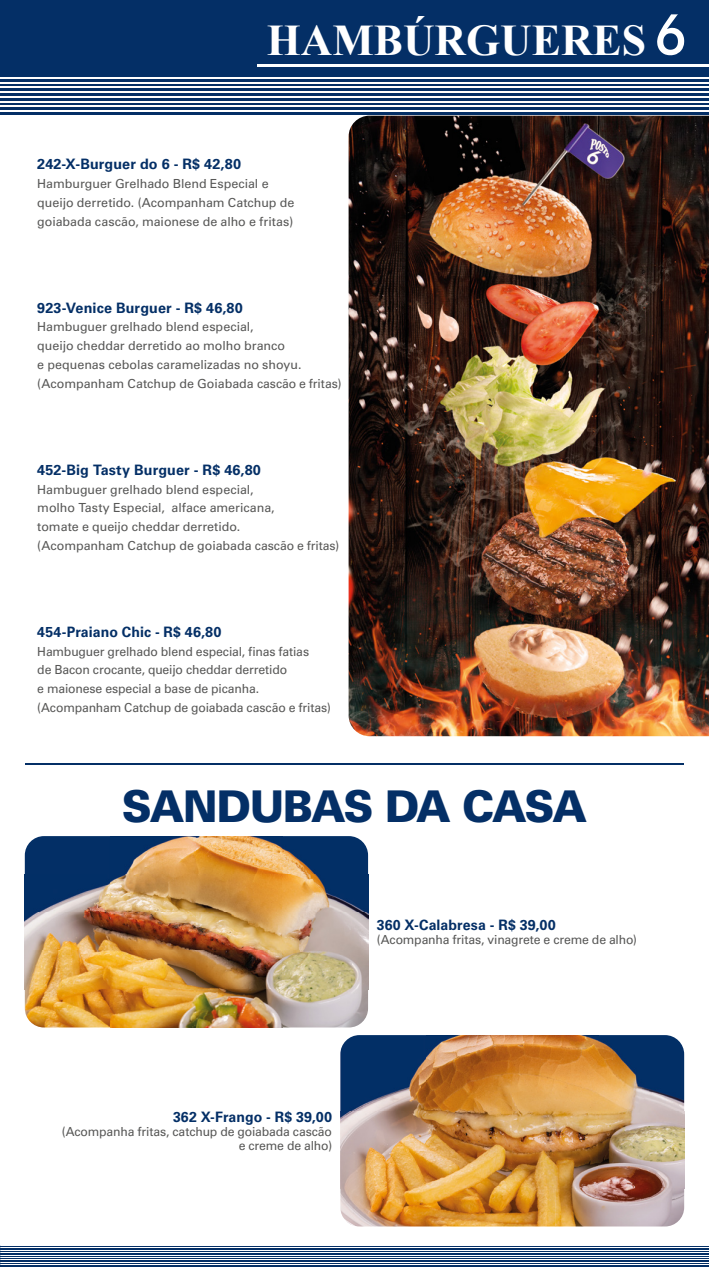
<style>
.page{position:relative;width:709px;height:1276px;background:#fff}
.page>*{position:absolute;margin:0;border:0;box-sizing:border-box;transform-origin:0 0}
.t1{font:900 43.75px "Univers LT Std";letter-spacing:-.05em;color:#042f66;scale:.95 1}
.t2{font:700 43.75px "Times New Roman";color:#fff}
.t3{font:700 14.38px "Univers LT Std";letter-spacing:.005em;color:#042f66}
.t4{font:12.5px/18.8px "Univers LT Std";letter-spacing:-.005em;color:#575756}
</style>
<div class="page">
<div style="left:0;top:74px;width:709px;height:41px;background:#042f66"></div>
<hr style="left:0;top:77px;width:709px;height:2px;background:#fff">
<hr style="left:0;top:82px;width:709px;height:1px;background:#fff">
<hr style="left:0;top:86px;width:709px;height:2px;background:#fff">
<hr style="left:0;top:91px;width:709px;height:2px;background:#fff">
<hr style="left:0;top:96px;width:709px;height:2px;background:#fff">
<hr style="left:0;top:101px;width:709px;height:1px;background:#fff">
<hr style="left:0;top:105px;width:709px;height:2px;background:#fff">
<hr style="left:0;top:110px;width:709px;height:2px;background:#fff">
<div style="left:0;top:0;width:709px;height:74px;background:#042f66"></div>
<svg style="left:0;top:1245px;width:709px;height:21px;fill:#042f66"></svg>
<hr style="left:0;top:1247px;width:709px;height:1px;background:#fff">
<hr style="left:0;top:1249px;width:709px;height:1px;background:#fff">
<hr style="left:0;top:1252px;width:709px;height:1px;background:#fff">
<hr style="left:0;top:1254px;width:709px;height:1px;background:#fff">
<hr style="left:0;top:1257px;width:709px;height:1px;background:#fff">
<hr style="left:0;top:1259px;width:709px;height:1px;background:#fff">
<hr style="left:0;top:1261px;width:709px;height:1px;background:#fff">
<hr style="left:0;top:1264px;width:709px;height:1px;background:#fff">
<img style="left:25px;top:836px;width:343px;height:191px">
<img style="left:340px;top:1035px;width:344px;height:191px">
<hr style="left:257px;top:65px;width:452px;height:2px;background:#fff">
<svg style="left:657px;top:14px;width:27px;height:41px"></svg>
<hr style="left:25px;top:763px;width:659px;height:1px;background:#042f66">
<img style="left:348px;top:116px;width:361px;height:620px">
<h1 class="t2" style="left:267px;top:10px;width:381px">HAMBÚRGUERES</h1>
<p class="t3" style="left:37px;top:156px;width:205px">242-X-Burguer do 6 - R$ 42,80</p>
<p class="t4" style="left:37px;top:174px;width:258px">Hamburguer Grelhado Blend Especial e queijo derretido. (Acompanham Catchup de goiabada cascão, maionese de alho e fritas)</p>
<p class="t3" style="left:37px;top:299px;width:207px">923-Venice Burguer - R$ 46,80</p>
<p class="t4" style="left:37px;top:318px;width:305px">Hambuguer grelhado blend especial,<br>queijo cheddar derretido ao molho branco<br>e pequenas cebolas caramelizadas no shoyu. (Acompanham Catchup de Goiabada cascão e fritas)</p>
<p class="t3" style="left:37px;top:461px;width:225px">452-Big Tasty Burguer - R$ 46,80</p>
<p class="t4" style="left:37px;top:480px;width:303px">Hambuguer grelhado blend especial,<br>molho Tasty Especial, alface americana,<br>tomate e queijo cheddar derretido.<br>(Acompanham Catchup de goiabada cascão e fritas)</p>
<p class="t3" style="left:37px;top:623px;width:186px">454-Praiano Chic - R$ 46,80</p>
<p class="t4" style="left:37px;top:642px;width:295px">Hambuguer grelhado blend especial, finas fatias<br>de Bacon crocante, queijo cheddar derretido<br>e maionese especial a base de picanha. (Acompanham Catchup de goiabada cascão e fritas)</p>
<h1 class="t1" style="left:122px;top:779px;width:491px">SANDUBAS DA CASA</h1>
<p class="t3" style="left:377px;top:916px;width:180px">360 X-Calabresa - R$ 39,00</p>
<p class="t4" style="left:377px;top:930px;width:262px">(Acompanha fritas, vinagrete e creme de alho)</p>
<p class="t3" style="left:173px;top:1108px;width:160px">362 X-Frango - R$ 39,00</p>
<p class="t4" style="left:62px;top:1124px;width:272px;line-height:13.8px;text-align:right">(Acompanha fritas, catchup de goiabada cascão e creme de alho)</p>
</div>
